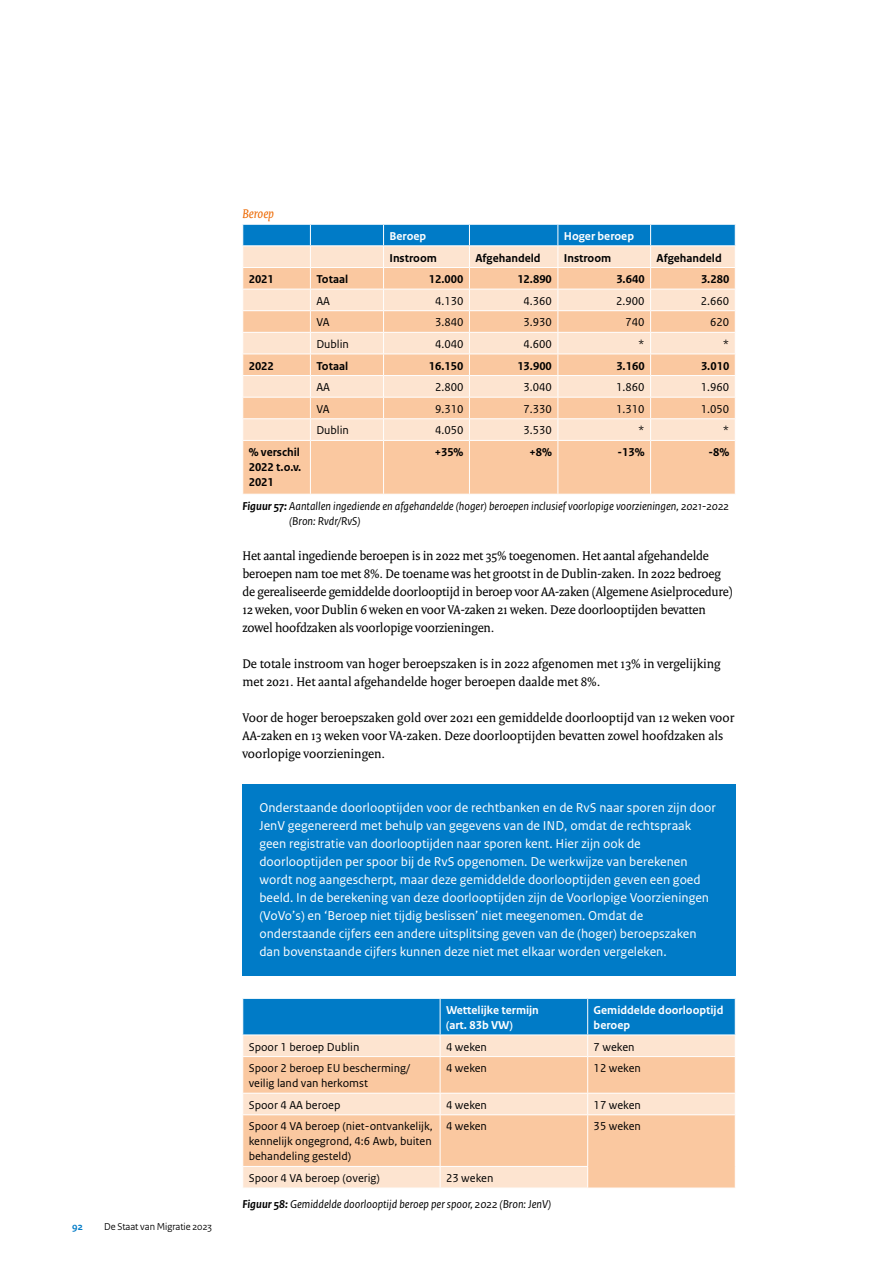
<style>
.page{position:relative;width:893px;height:1263px;background:#fff}
.page>*{position:absolute;margin:0;border:0;box-sizing:border-box;transform-origin:0 0}
._10_RO_Broodtekst_Serif{font:13.5px/18px "Rijksoverheid Serif";letter-spacing:-.01em;color:#000}
.Kader_broodtekst{font:13.5px/18px "Rijksoverheid Sans Text";color:#fff}
._07_RO_Tussenkop_Oranje{font:italic 13.5px "Rijksoverheid Serif";color:#ed6b06}
._32_RO_Tabel_Broodtekst{font:12px/15px "Rijksoverheid Sans Text";color:#000}
.Figuurtitel{font:italic 12px/15px "Rijksoverheid Sans Text";color:#000}
._32_RO_Tabel_Broodtekst-2{font:700 12px/15px "Rijksoverheid Sans Text";color:#000}
._31_RO_Tabel_Tussenkop{font:700 12px/15px "Rijksoverheid Sans Text";color:#fff}
.t1{font:10.5px "Rijksoverheid Sans Heading";color:#000}
.t2{font:700 10.5px "Rijksoverheid Sans Heading";color:#007bc7}
.s1{font-weight:700}
</style>
<div class="page">
<div style="left:242px;top:784px;width:494px;height:191px;background:#007bc7"></div>
<div style="left:243px;top:441px;width:492px;height:53px;background:#fac8a0"></div>
<hr style="left:310px;top:441px;width:1px;height:53px;background:#fff">
<hr style="left:383px;top:441px;width:1px;height:53px;background:#fff">
<hr style="left:469px;top:441px;width:1px;height:53px;background:#fff">
<hr style="left:557px;top:441px;width:1px;height:53px;background:#fff">
<hr style="left:650px;top:441px;width:1px;height:53px;background:#fff">
<svg style="left:242px;top:224px;width:494px;height:216px;background:#e5d2c1"></svg>
<hr style="left:242px;top:245px;width:68px;height:1px;background:#fff">
<hr style="left:310px;top:245px;width:74px;height:1px;background:#fff">
<hr style="left:384px;top:245px;width:85px;height:1px;background:#fff">
<hr style="left:469px;top:245px;width:89px;height:1px;background:#fff">
<hr style="left:558px;top:245px;width:93px;height:1px;background:#fff">
<hr style="left:651px;top:245px;width:85px;height:1px;background:#fff">
<svg style="left:243px;top:1057px;width:492px;height:131px;background:#fad0ad"></svg>
<hr style="left:440px;top:1057px;width:1px;height:36px;background:#fff">
<hr style="left:587px;top:1057px;width:1px;height:36px;background:#fff">
<hr style="left:242px;top:1093px;width:198px;height:1px;background:#fff">
<hr style="left:440px;top:1093px;width:148px;height:1px;background:#fff">
<svg style="left:440px;top:1093px;width:1px;height:21px"></svg>
<hr style="left:588px;top:1093px;width:148px;height:1px;background:#fff">
<svg style="left:587px;top:1093px;width:1px;height:21px"></svg>
<hr style="left:242px;top:1114px;width:198px;height:1px;background:#fff">
<hr style="left:440px;top:1114px;width:148px;height:1px;background:#fff">
<hr style="left:440px;top:1115px;width:1px;height:51px;background:#fff">
<hr style="left:588px;top:1114px;width:148px;height:1px;background:#fff">
<hr style="left:587px;top:1115px;width:1px;height:51px;background:#fff">
<hr style="left:242px;top:1166px;width:198px;height:1px;background:#fff">
<hr style="left:440px;top:1166px;width:148px;height:1px;background:#fff">
<svg style="left:440px;top:1167px;width:1px;height:21px"></svg>
<svg style="left:587px;top:1167px;width:1px;height:21px"></svg>
<svg style="left:242px;top:998px;width:494px;height:58px;background:#63a5cc"></svg>
<p class="t2" style="left:72px;top:1221px;width:12px">92</p>
<p class="t1" style="left:104px;top:1221px;width:109px">De Staat van Migratie 2023</p>
<p class="_07_RO_Tussenkop_Oranje" style="left:242px;top:205px;width:33px">Beroep</p>
<p class="_31_RO_Tabel_Tussenkop" style="left:389px;top:229px;width:38px">Beroep</p>
<p class="_31_RO_Tabel_Tussenkop" style="left:564px;top:229px;width:72px">Hoger beroep</p>
<p class="_32_RO_Tabel_Broodtekst-2" style="left:389px;top:250px;width:49px">Instroom</p>
<p class="_32_RO_Tabel_Broodtekst-2" style="left:475px;top:250px;width:67px">Afgehandeld</p>
<p class="_32_RO_Tabel_Broodtekst-2" style="left:564px;top:250px;width:49px">Instroom</p>
<p class="_32_RO_Tabel_Broodtekst-2" style="left:657px;top:250px;width:67px">Afgehandeld</p>
<p class="_32_RO_Tabel_Broodtekst-2" style="left:249px;top:272px;width:27px">2021</p>
<p class="_32_RO_Tabel_Broodtekst-2" style="left:316px;top:272px;width:33px">Totaal</p>
<p class="_32_RO_Tabel_Broodtekst-2" style="left:429px;top:272px;width:36px">12.000</p>
<p class="_32_RO_Tabel_Broodtekst-2" style="left:517px;top:272px;width:36px">12.890</p>
<p class="_32_RO_Tabel_Broodtekst-2" style="left:616px;top:272px;width:30px">3.640</p>
<p class="_32_RO_Tabel_Broodtekst-2" style="left:701px;top:272px;width:30px">3.280</p>
<p class="_32_RO_Tabel_Broodtekst" style="left:316px;top:293px;width:15px">AA</p>
<p class="_32_RO_Tabel_Broodtekst" style="left:435px;top:293px;width:30px">4.130</p>
<p class="_32_RO_Tabel_Broodtekst" style="left:523px;top:293px;width:30px">4.360</p>
<p class="_32_RO_Tabel_Broodtekst" style="left:616px;top:293px;width:30px">2.900</p>
<p class="_32_RO_Tabel_Broodtekst" style="left:701px;top:293px;width:30px">2.660</p>
<p class="_32_RO_Tabel_Broodtekst" style="left:316px;top:315px;width:15px">VA</p>
<p class="_32_RO_Tabel_Broodtekst" style="left:435px;top:315px;width:30px">3.840</p>
<p class="_32_RO_Tabel_Broodtekst" style="left:523px;top:315px;width:30px">3.930</p>
<p class="_32_RO_Tabel_Broodtekst" style="left:625px;top:315px;width:21px">740</p>
<p class="_32_RO_Tabel_Broodtekst" style="left:710px;top:315px;width:21px">620</p>
<p class="_32_RO_Tabel_Broodtekst" style="left:316px;top:337px;width:34px">Dublin</p>
<p class="_32_RO_Tabel_Broodtekst" style="left:435px;top:337px;width:30px">4.040</p>
<p class="_32_RO_Tabel_Broodtekst" style="left:523px;top:337px;width:30px">4.600</p>
<p class="_32_RO_Tabel_Broodtekst" style="left:638px;top:337px;width:8px">*</p>
<p class="_32_RO_Tabel_Broodtekst" style="left:723px;top:337px;width:8px">*</p>
<p class="_32_RO_Tabel_Broodtekst-2" style="left:249px;top:358px;width:27px">2022</p>
<p class="_32_RO_Tabel_Broodtekst-2" style="left:316px;top:358px;width:33px">Totaal</p>
<p class="_32_RO_Tabel_Broodtekst-2" style="left:429px;top:358px;width:36px">16.150</p>
<p class="_32_RO_Tabel_Broodtekst-2" style="left:517px;top:358px;width:36px">13.900</p>
<p class="_32_RO_Tabel_Broodtekst-2" style="left:616px;top:358px;width:30px">3.160</p>
<p class="_32_RO_Tabel_Broodtekst-2" style="left:701px;top:358px;width:30px">3.010</p>
<p class="_32_RO_Tabel_Broodtekst" style="left:316px;top:380px;width:15px">AA</p>
<p class="_32_RO_Tabel_Broodtekst" style="left:435px;top:380px;width:30px">2.800</p>
<p class="_32_RO_Tabel_Broodtekst" style="left:523px;top:380px;width:30px">3.040</p>
<p class="_32_RO_Tabel_Broodtekst" style="left:616px;top:380px;width:30px">1.860</p>
<p class="_32_RO_Tabel_Broodtekst" style="left:701px;top:380px;width:30px">1.960</p>
<p class="_32_RO_Tabel_Broodtekst" style="left:316px;top:402px;width:15px">VA</p>
<p class="_32_RO_Tabel_Broodtekst" style="left:435px;top:402px;width:30px">9.310</p>
<p class="_32_RO_Tabel_Broodtekst" style="left:523px;top:402px;width:30px">7.330</p>
<p class="_32_RO_Tabel_Broodtekst" style="left:616px;top:402px;width:30px">1.310</p>
<p class="_32_RO_Tabel_Broodtekst" style="left:701px;top:402px;width:30px">1.050</p>
<p class="_32_RO_Tabel_Broodtekst" style="left:316px;top:423px;width:34px">Dublin</p>
<p class="_32_RO_Tabel_Broodtekst" style="left:435px;top:423px;width:30px">4.050</p>
<p class="_32_RO_Tabel_Broodtekst" style="left:523px;top:423px;width:30px">3.530</p>
<p class="_32_RO_Tabel_Broodtekst" style="left:638px;top:423px;width:8px">*</p>
<p class="_32_RO_Tabel_Broodtekst" style="left:723px;top:423px;width:8px">*</p>
<p class="_32_RO_Tabel_Broodtekst-2" style="left:249px;top:445px;width:54px">% verschil<br>2022 t.o.v.</p>
<p class="_32_RO_Tabel_Broodtekst-2" style="left:249px;top:475px;width:27px">2021</p>
<p class="_32_RO_Tabel_Broodtekst-2" style="left:435px;top:445px;width:30px">+35%</p>
<p class="_32_RO_Tabel_Broodtekst-2" style="left:529px;top:445px;width:24px">+8%</p>
<p class="_32_RO_Tabel_Broodtekst-2" style="left:617px;top:445px;width:29px">-13%</p>
<p class="_32_RO_Tabel_Broodtekst-2" style="left:708px;top:445px;width:22px">-8%</p>
<p class="Figuurtitel" style="left:289px;top:499px;width:441px;text-indent:-47px"><span class="s1">Figuur 57:</span> Aantallen ingediende en afgehandelde (hoger) beroepen inclusief voorlopige voorzieningen, 2021-2022 (Bron: Rvdr/RvS)</p>
<p class="_10_RO_Broodtekst_Serif" style="left:242px;top:546px;width:492px">Het aantal ingediende beroepen is in 2022 met 35% toegenomen. Het aantal afgehandelde beroepen nam toe met 8%. De toename was het grootst in de Dublin-zaken. In 2022 bedroeg de gerealiseerde gemiddelde doorlooptijd in beroep voor AA-zaken (Algemene Asielprocedure)<br>12 weken, voor Dublin 6 weken en voor VA-zaken 21 weken. Deze doorlooptijden bevatten zowel hoofdzaken als voorlopige voorzieningen.</p>
<p class="_10_RO_Broodtekst_Serif" style="left:242px;top:654px;width:480px">De totale instroom van hoger beroepszaken is in 2022 afgenomen met 13% in vergelijking met 2021. Het aantal afgehandelde hoger beroepen daalde met 8%.</p>
<p class="_10_RO_Broodtekst_Serif" style="left:242px;top:708px;width:493px">Voor de hoger beroepszaken gold over 2021 een gemiddelde doorlooptijd van 12 weken voor<br>AA-zaken en 13 weken voor VA-zaken. Deze doorlooptijden bevatten zowel hoofdzaken als voorlopige voorzieningen.</p>
<p class="Kader_broodtekst" style="left:259px;top:799px;width:458px">Onderstaande doorlooptijden voor de rechtbanken en de RvS naar sporen zijn door JenV gegenereerd met behulp van gegevens van de IND, omdat de rechtspraak geen registratie van doorlooptijden naar sporen kent. Hier zijn ook de doorlooptijden per spoor bij de RvS opgenomen. De werkwijze van berekenen wordt nog aangescherpt, maar deze gemiddelde doorlooptijden geven een goed beeld. In de berekening van deze doorlooptijden zijn de Voorlopige Voorzieningen (VoVo’s) en ‘Beroep niet tijdig beslissen’ niet meegenomen. Omdat de onderstaande cijfers een andere uitsplitsing geven van de (hoger) beroepszaken dan bovenstaande cijfers kunnen deze niet met elkaar worden vergeleken.</p>
<p class="_31_RO_Tabel_Tussenkop" style="left:446px;top:1003px;width:94px">Wettelijke termijn (art. 83b VW)</p>
<p class="_31_RO_Tabel_Tussenkop" style="left:594px;top:1003px;width:131px">Gemiddelde doorlooptijd beroep</p>
<p class="_32_RO_Tabel_Broodtekst" style="left:249px;top:1039px;width:112px">Spoor 1 beroep Dublin</p>
<p class="_32_RO_Tabel_Broodtekst" style="left:446px;top:1039px;width:42px">4 weken</p>
<p class="_32_RO_Tabel_Broodtekst" style="left:594px;top:1039px;width:42px">7 weken</p>
<p class="_32_RO_Tabel_Broodtekst" style="left:249px;top:1061px;width:163px">Spoor 2 beroep EU bescherming/ veilig land van herkomst</p>
<p class="_32_RO_Tabel_Broodtekst" style="left:446px;top:1061px;width:42px">4 weken</p>
<p class="_32_RO_Tabel_Broodtekst" style="left:594px;top:1061px;width:49px">12 weken</p>
<p class="_32_RO_Tabel_Broodtekst" style="left:249px;top:1097px;width:93px">Spoor 4 AA beroep</p>
<p class="_32_RO_Tabel_Broodtekst" style="left:446px;top:1097px;width:42px">4 weken</p>
<p class="_32_RO_Tabel_Broodtekst" style="left:594px;top:1097px;width:49px">17 weken</p>
<p class="_32_RO_Tabel_Broodtekst" style="left:249px;top:1119px;width:186px;text-align:justify">Spoor 4 VA beroep (niet-ontvankelijk, kennelijk ongegrond, 4:6 Awb, buiten behandeling gesteld)</p>
<p class="_32_RO_Tabel_Broodtekst" style="left:446px;top:1119px;width:42px">4 weken</p>
<p class="_32_RO_Tabel_Broodtekst" style="left:594px;top:1119px;width:49px">35 weken</p>
<p class="_32_RO_Tabel_Broodtekst" style="left:249px;top:1171px;width:133px">Spoor 4 VA beroep (overig)</p>
<p class="_32_RO_Tabel_Broodtekst" style="left:446px;top:1171px;width:49px">23 weken</p>
<p class="Figuurtitel" style="left:242px;top:1197px;width:310px"><span class="s1">Figuur 58:</span> Gemiddelde doorlooptijd beroep per spoor, 2022 (Bron: JenV)</p>
</div>
